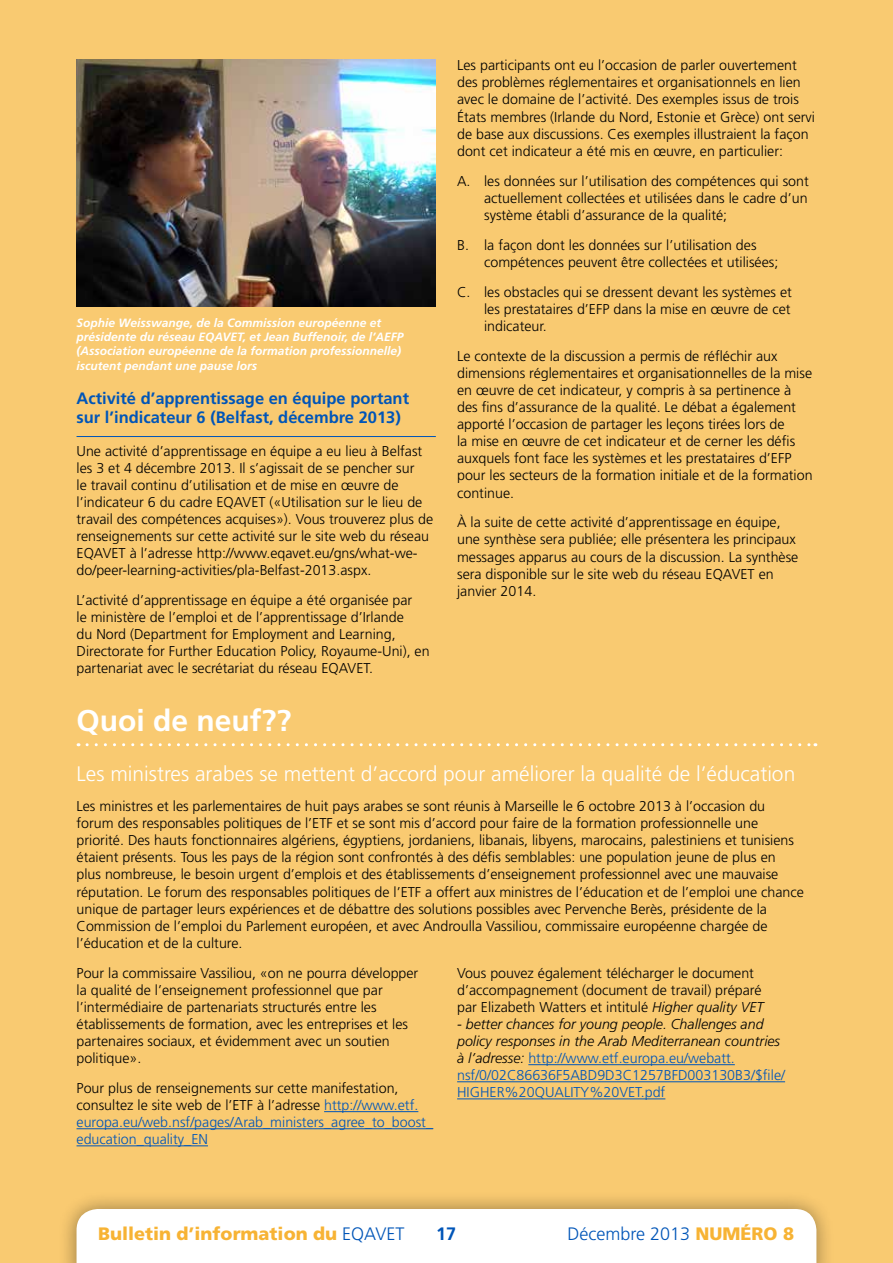
<style>
.page{position:relative;width:893px;height:1263px;background:#f9ca71}
.page>*{position:absolute;margin:0;border:0;box-sizing:border-box;transform-origin:0 0}
.t1{font:700 30px "Frutiger LT Std";color:#fff}
.t2{font:300 21px "Frutiger LT Std";color:#fff}
.t3{font:900 18px "Frutiger LT Std";color:#f7b334}
.t4{font:300 18px "Frutiger LT Std";color:#0055b8}
.t5{font:700 18px "Frutiger LT Std";color:#0055b8}
.t6{font:700 16.5px/19.8px "Frutiger LT Std";color:#0055b8}
.t7{font:300 14.25px/17.1px "Frutiger LT Std";color:#000}
.t8{font:300 14.25px/17.1px "Frutiger LT Std";color:#0055b8}
.t9{font:italic 700 12px/14.4px "Frutiger LT Std";color:#fff}
.s1{color:#000}
.s2{font-style:italic}
.s3{font-style:italic;color:#000}
.s4{font-weight:300;color:#0055b8}
.s5{font-weight:900;color:#f7b334}
</style>
<div class="page">
<div style="left:58px;top:1190px;width:777px;height:73px;background:#000;opacity:.4"></div>
<div style="left:77px;top:1209px;width:739px;height:54px;background:#fff"></div>
<hr style="left:77px;top:436px;width:359px;height:1px;background:#0055b8">
<img style="left:77px;top:60px;width:359px;height:246px">
<svg style="left:87px;top:743px;width:729px;height:3px"></svg>
<hr style="left:324px;top:1111px;width:94px;height:1px;background:#0055b8">
<hr style="left:77px;top:1128px;width:356px;height:1px;background:#0055b8">
<hr style="left:77px;top:1145px;width:131px;height:1px;background:#0055b8">
<hr style="left:528px;top:1064px;width:207px;height:1px;background:#0055b8">
<hr style="left:457px;top:1081px;width:328px;height:1px;background:#0055b8">
<hr style="left:457px;top:1098px;width:208px;height:1px;background:#0055b8">
<p class="t9" style="left:77px;top:315px;width:328px">Sophie Weisswange, de la Commission européenne et présidente du réseau EQAVET, et Jean Buffenoir, de l’AEFP (Association européenne de la formation professionnelle) iscutent pendant une pause lors</p>
<p class="t6" style="left:77px;top:388px;width:334px">Activité d’apprentissage en équipe portant sur l’indicateur 6 (Belfast, décembre 2013)</p>
<p class="t7" style="left:77px;top:442px;width:358px">Une activité d’apprentissage en équipe a eu lieu à Belfast les 3 et 4 décembre 2013. Il s’agissait de se pencher sur<br>le travail continu d’utilisation et de mise en œuvre de l’indicateur 6 du cadre EQAVET («Utilisation sur le lieu de travail des compétences acquises»). Vous trouverez plus de renseignements sur cette activité sur le site web du réseau EQAVET à l’adresse http://www.eqavet.eu/gns/what-we&shy;do/peer-learning-activities/pla-Belfast-2013.aspx.</p>
<p class="t7" style="left:77px;top:592px;width:355px">L’activité d’apprentissage en équipe a été organisée par<br>le ministère de l’emploi et de l’apprentissage d’Irlande<br>du Nord (Department for Employment and Learning, Directorate for Further Education Policy, Royaume-Uni), en partenariat avec le secrétariat du réseau EQAVET.</p>
<p class="t7" style="left:457px;top:57px;width:359px">Les participants ont eu l’occasion de parler ouvertement des problèmes réglementaires et organisationnels en lien avec le domaine de l’activité. Des exemples issus de trois États membres (Irlande du Nord, Estonie et Grèce) ont servi de base aux discussions. Ces exemples illustraient la façon dont cet indicateur a été mis en œuvre, en particulier:</p>
<p class="t7" style="left:484px;top:172px;width:326px;text-align:justify;text-indent:-27px">A. les données sur l’utilisation des compétences qui sont actuellement collectées et utilisées dans le cadre d’un système établi d’assurance de la qualité;</p>
<p class="t7" style="left:484px;top:236px;width:296px;text-indent:-27px">B. la façon dont les données sur l’utilisation des compétences peuvent être collectées et utilisées;</p>
<p class="t7" style="left:484px;top:283px;width:309px;text-align:justify;text-indent:-27px">C. les obstacles qui se dressent devant les systèmes et les prestataires d’EFP dans la mise en œuvre de cet indicateur.</p>
<p class="t7" style="left:457px;top:347px;width:357px">Le contexte de la discussion a permis de réfléchir aux dimensions réglementaires et organisationnelles de la mise en œuvre de cet indicateur, y compris à sa pertinence à des fins d’assurance de la qualité. Le débat a également apporté l’occasion de partager les leçons tirées lors de<br>la mise en œuvre de cet indicateur et de cerner les défis auxquels font face les systèmes et les prestataires d’EFP pour les secteurs de la formation initiale et de la formation continue.</p>
<p class="t7" style="left:457px;top:514px;width:343px">À la suite de cette activité d’apprentissage en équipe, une synthèse sera publiée; elle présentera les principaux messages apparus au cours de la discussion. La synthèse sera disponible sur le site web du réseau EQAVET en janvier 2014.</p>
<h1 class="t1" style="left:77px;top:702px;width:217px">Quoi de neuf??</h1>
<h2 class="t2" style="left:77px;top:762px;width:720px">Les ministres arabes se mettent d’accord pour améliorer la qualité de l’éducation</h2>
<p class="t7" style="left:77px;top:798px;width:729px">Les ministres et les parlementaires de huit pays arabes se sont réunis à Marseille le 6 octobre 2013 à l’occasion du forum des responsables politiques de l’ETF et se sont mis d’accord pour faire de la formation professionnelle une priorité. Des hauts fonctionnaires algériens, égyptiens, jordaniens, libanais, libyens, marocains, palestiniens et tunisiens étaient présents. Tous les pays de la région sont confrontés à des défis semblables: une population jeune de plus en<br>plus nombreuse, le besoin urgent d’emplois et des établissements d’enseignement professionnel avec une mauvaise réputation. Le forum des responsables politiques de l’ETF a offert aux ministres de l’éducation et de l’emploi une chance unique de partager leurs expériences et de débattre des solutions possibles avec Pervenche Berès, présidente de la Commission de l’emploi du Parlement européen, et avec Androulla Vassiliou, commissaire européenne chargée de l’éducation et de la culture.</p>
<p class="t7" style="left:77px;top:964px;width:343px">Pour la commissaire Vassiliou, «on ne pourra développer la qualité de l’enseignement professionnel que par l’intermédiaire de partenariats structurés entre les établissements de formation, avec les entreprises et les partenaires sociaux, et évidemment avec un soutien politique».</p>
<p class="t8" style="left:77px;top:1080px;width:358px"><span class="s1">Pour plus de renseignements sur cette manifestation, consultez le site web de l’ETF à l’adresse</span> http://www.etf. europa.eu/web.nsf/pages/Arab_ministers_agree_to_boost_ education_quality_EN</p>
<p class="t7" style="left:457px;top:964px;width:308px">Vous pouvez également télécharger le document d’accompagnement (document de travail) préparé par Elizabeth Watters et intitulé <span class="s2">Higher quality VET</span></p>
<p class="t8" style="left:457px;top:1016px;width:329px"><span class="s3">- better chances for young people. Challenges and policy responses in the Arab Mediterranean countries à l’adresse:</span> http://www.etf.europa.eu/webatt. nsf/0/02C86636F5ABD9D3C1257BFD003130B3/$file/ HIGHER%20QUALITY%20VET.pdf</p>
<p class="t3" style="left:98px;top:1222px;width:308px">Bulletin d’information du <span class="s4">EQAVET</span></p>
<p class="t5" style="left:436px;top:1223px;width:22px">17</p>
<p class="t4" style="left:567px;top:1223px;width:228px">Décembre 2013 <span class="s5">Numéro 8</span></p>
</div>
